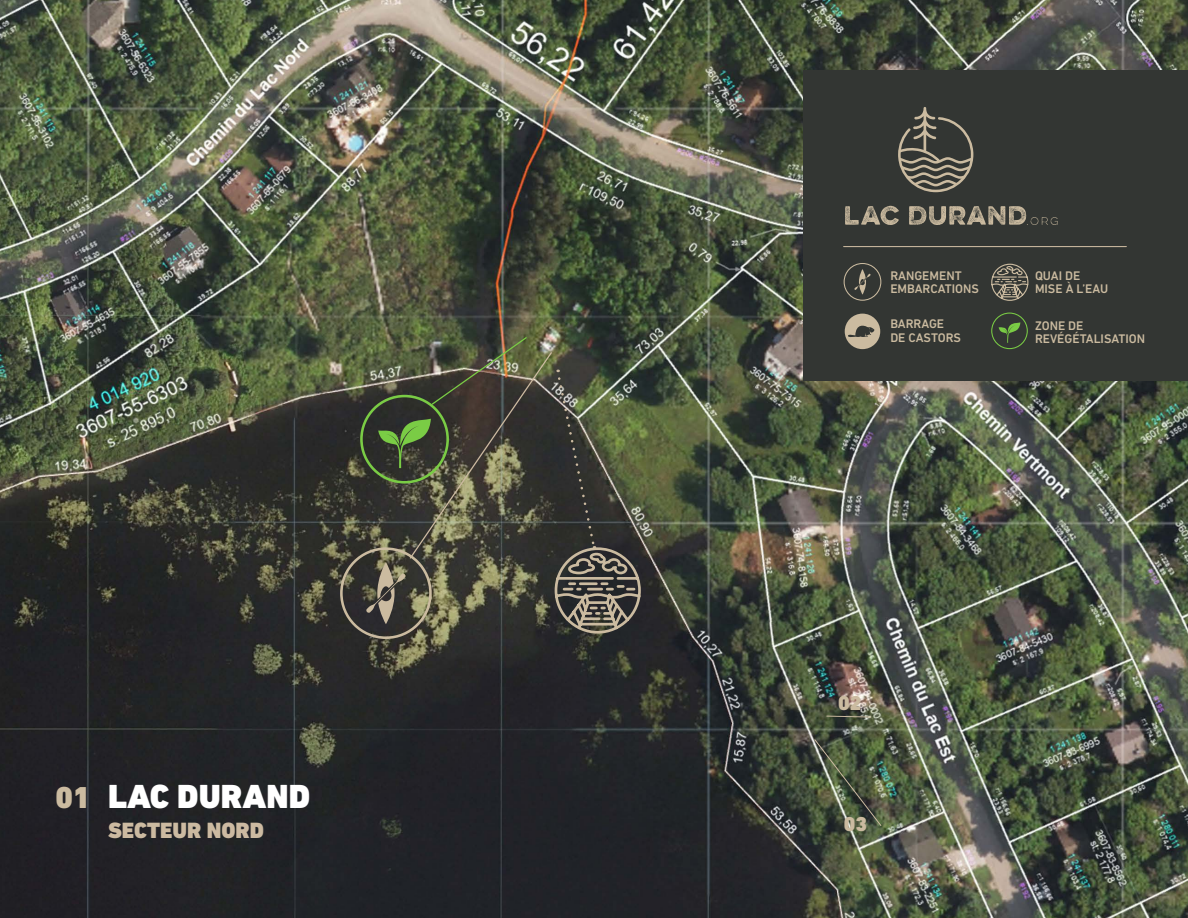
<style>
.page{position:relative;width:1188px;height:918px;background:#fff}
.page>*{position:absolute;margin:0;border:0;box-sizing:border-box;transform-origin:0 0}
.t1{font:900 34.05px "DIN Next LT Pro";color:#fff}
.t2{font:900 30.75px "DIN Next LT Pro";color:#cbbba0}
.t3{font:900 22.5px "DIN Next LT Pro";color:#ccbaa1}
.t4{font:900 20.4px "DIN Next LT Pro";color:#cbbba0}
.t5{font:500 12.75px/13px "DIN Next LT Pro";color:#cbbba0}
</style>
<div class="page">
<img style="left:0;top:0;width:1188px;height:918px">
<svg style="left:826px;top:715px;width:46px;height:3px"></svg>
<img style="left:814px;top:739px;width:68px;height:88px">
<div style="left:340px;top:547px;width:92px;height:92px;border:3px solid #cbbba0;border-radius:50%"></div>
<svg style="left:366px;top:336px;width:276px;height:299px;background:#4d4f3f"></svg>
<div style="left:803px;top:70px;width:385px;height:311px;background:#333633"></div>
<svg style="left:898px;top:107px;width:75px;height:85px"></svg>
<svg style="left:845px;top:206px;width:54px;height:19px"></svg>
<svg style="left:909px;top:206px;width:149px;height:19px"></svg>
<div style="left:844px;top:263px;width:37px;height:38px;border:1px solid #cbbba0;border-radius:50%"></div>
<svg style="left:854px;top:269px;width:17px;height:26px"></svg>
<svg style="left:991px;top:263px;width:38px;height:38px"></svg>
<hr style="left:844px;top:246px;width:282px;height:1px;background:#ccbaa1">
<div style="left:845px;top:314px;width:35px;height:35px;background:#cbbba0;border-radius:50%"></div>
<svg style="left:848px;top:325px;width:27px;height:12px"></svg>
<div style="left:991px;top:313px;width:37px;height:36px;border:1px solid #7acc45;border-radius:50%"></div>
<svg style="left:999px;top:322px;width:21px;height:21px"></svg>
<h2 class="t2" style="left:56px;top:779px;width:37px">01</h2>
<h1 class="t1" style="left:108px;top:776px;width:204px">LAC DURAND</h1>
<h3 class="t3" style="left:108px;top:817px;width:158px">SECTEUR NORD</h3>
<p class="t5" style="left:890px;top:269px;width:90px">RANGEMENT<br>EMBARCATIONS</p>
<p class="t5" style="left:890px;top:317px;width:72px">BARRAGE<br>DE CASTORS</p>
<p class="t5" style="left:1035px;top:269px;width:75px">QUAI DE<br>MISE À L’EAU</p>
<p class="t5" style="left:1035px;top:319px;width:112px">ZONE DE<br>REVÉGÉTALISATION</p>
<h3 class="t4" style="left:838px;top:690px;width:25px">02</h3>
<h3 class="t4" style="left:844px;top:811px;width:25px">03</h3>
</div>
